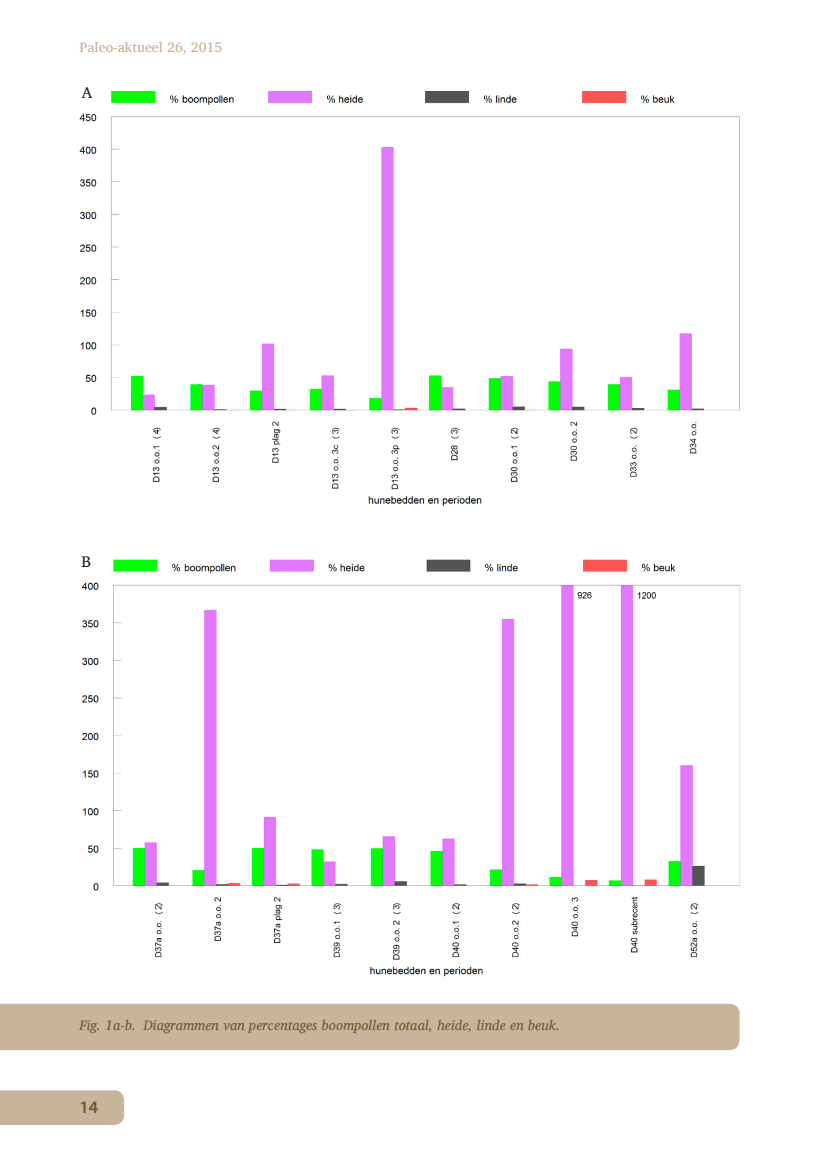
<style>
.page{position:relative;width:819px;height:1166px;background:#fff}
.page>*{position:absolute;margin:0;border:0;box-sizing:border-box;transform-origin:0 0}
.Nummering{font:600 17.5px "Myriad Pro";color:#705539}
.t1{font:15.75px "Charis SIL";color:#231f20}
.Afbeeldingstekst{font:italic 14px "Charis SIL";letter-spacing:.01em;color:#705539}
.t2{font:14px "Charis SIL";color:#c3ad92}
</style>
<div class="page">
<div style="left:0;top:1090px;width:124px;height:35px;background:#c8b49a"></div>
<img style="left:79px;top:91px;width:661px;height:415px">
<img style="left:81px;top:559px;width:659px;height:418px">
<div style="left:0;top:1004px;width:739px;height:46px;background:#c8b49a"></div>
<p class="t2" style="left:79px;top:39px;width:144px">Paleo-aktueel 26, 2015</p>
<p class="t1" style="left:82px;top:84px;width:12px">A</p>
<p class="t1" style="left:81px;top:552px;width:11px">B</p>
<p class="Afbeeldingstekst" style="left:79px;top:1017px;width:482px">Fig. 1a-b. Diagrammen van percentages boompollen totaal, heide, linde en beuk.</p>
<p class="Nummering" style="left:79px;top:1096px;width:20px">14</p>
</div>
